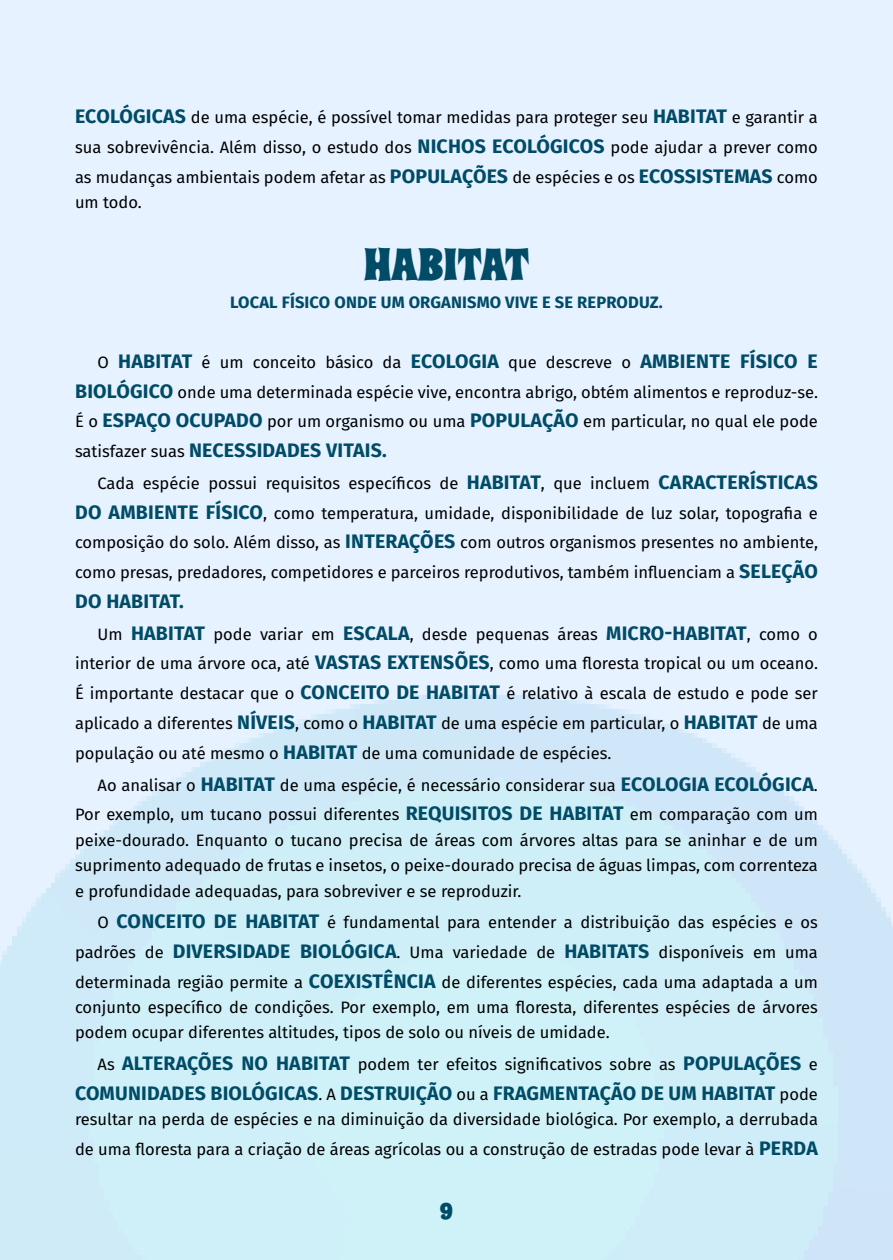
<style>
.page{position:relative;width:893px;height:1260px;background:#fff}
.page>*{position:absolute;margin:0;border:0;box-sizing:border-box;transform-origin:0 0}
.t1{font:45px "Spicy Rice";letter-spacing:-.005em;color:#004b66}
.t2{font:22.5px "Spicy Rice";color:#004b66}
.t3{font:700 19.5px "Fira Sans";letter-spacing:.01em;color:#004b66}
.t4{font:16.5px/29.8px "Fira Sans";color:#000;text-align:justify}
.t5{font:700 16.5px "Fira Sans";letter-spacing:.01em;color:#004b66}
.s1{font-weight:700;font-size:19.5px;color:#004b66}
.s2{font-weight:400;font-size:16.5px;color:#000}
</style>
<div class="page">
<div style="left:0;top:0;width:892px;height:1260px;background:linear-gradient(to bottom,#edf3ff,#cdedf7)"></div>
<p class="t4" style="left:75px;top:102px;width:744px"><span class="s1">ECOLÓGICAS</span> de uma espécie, é possível tomar medidas para proteger seu <span class="s1">HABITAT</span> e garantir a sua sobrevivência. Além disso, o estudo dos <span class="s1">NICHOS ECOLÓGICOS</span> pode ajudar a prever como as mudanças ambientais podem afetar as <span class="s1">POPULAÇÕES</span> de espécies e os <span class="s1">ECOSSISTEMAS</span> como</p>
<p class="t4" style="left:75px;top:187px;width:68px">um todo.</p>
<h1 class="t1" style="left:363px;top:234px;width:168px">HABITAT</h1>
<p class="t5" style="left:230px;top:288px;width:434px">LOCAL FÍSICO ONDE UM ORGANISMO VIVE E SE REPRODUZ.</p>
<p class="t4" style="left:75px;top:347px;width:744px;text-indent:22px">O <span class="s1">HABITAT</span> é um conceito básico da <span class="s1">ECOLOGIA</span> que descreve o <span class="s1">AMBIENTE FÍSICO E BIOLÓGICO</span> onde uma determinada espécie vive, encontra abrigo, obtém alimentos e reproduz-se.<br>É o <span class="s1">ESPAÇO OCUPADO</span> por um organismo ou uma <span class="s1">POPULAÇÃO</span> em particular, no qual ele pode</p>
<p class="t3" style="left:75px;top:434px;width:313px"><span class="s2">satisfazer suas</span> NECESSIDADES VITAIS.</p>
<p class="t4" style="left:75px;top:468px;width:744px;text-indent:23px">Cada espécie possui requisitos específicos de <span class="s1">HABITAT</span>, que incluem <span class="s1">CARACTERÍSTICAS DO AMBIENTE FÍSICO</span>, como temperatura, umidade, disponibilidade de luz solar, topografia e composição do solo. Além disso, as <span class="s1">INTERAÇÕES</span> com outros organismos presentes no ambiente, como presas, predadores, competidores e parceiros reprodutivos, também influenciam a <span class="s1">SELEÇÃO</span></p>
<p class="t3" style="left:75px;top:585px;width:110px">DO HABITAT.</p>
<p class="t4" style="left:75px;top:618px;width:744px;text-indent:23px">Um <span class="s1">HABITAT</span> pode variar em <span class="s1">ESCALA</span>, desde pequenas áreas <span class="s1">MICRO-HABITAT</span>, como o interior de uma árvore oca, até <span class="s1">VASTAS EXTENSÕES</span>, como uma floresta tropical ou um oceano.<br>É importante destacar que o <span class="s1">CONCEITO DE HABITAT</span> é relativo à escala de estudo e pode ser aplicado a diferentes <span class="s1">NÍVEIS</span>, como o <span class="s1">HABITAT</span> de uma espécie em particular, o <span class="s1">HABITAT</span> de uma população ou até mesmo o <span class="s1">HABITAT</span> de uma comunidade de espécies.</p>
<p class="t4" style="left:75px;top:769px;width:744px;text-align:right">Ao analisar o <span class="s1">HABITAT</span> de uma espécie, é necessário considerar sua <span class="s1">ECOLOGIA ECOLÓGICA</span>.<br>Por exemplo, um tucano possui diferentes <span class="s1">REQUISITOS DE HABITAT</span> em comparação com um</p>
<p class="t4" style="left:75px;top:827px;width:744px;line-height:25.3px">peixe-dourado. Enquanto o tucano precisa de áreas com árvores altas para se aninhar e de um suprimento adequado de frutas e insetos, o peixe-dourado precisa de águas limpas, com correnteza e profundidade adequadas, para sobreviver e se reproduzir.</p>
<p class="t4" style="left:75px;top:907px;width:744px;text-indent:23px">O <span class="s1">CONCEITO DE HABITAT</span> é fundamental para entender a distribuição das espécies e os padrões de <span class="s1">DIVERSIDADE BIOLÓGICA</span>. Uma variedade de <span class="s1">HABITATS</span> disponíveis em uma determinada região permite a <span class="s1">COEXISTÊNCIA</span> de diferentes espécies, cada uma adaptada a um</p>
<p class="t4" style="left:75px;top:994px;width:744px;line-height:25.3px">conjunto específico de condições. Por exemplo, em uma floresta, diferentes espécies de árvores podem ocupar diferentes altitudes, tipos de solo ou níveis de umidade.</p>
<p class="t4" style="left:98px;top:1049px;width:721px">As <span class="s1">ALTERAÇÕES NO HABITAT</span> podem ter efeitos significativos sobre as <span class="s1">POPULAÇÕES</span> e</p>
<p class="t3" style="left:75px;top:1077px;width:744px">COMUNIDADES BIOLÓGICAS<span class="s2">. A</span> DESTRUIÇÃO <span class="s2">ou a</span> FRAGMENTAÇÃO DE UM HABITAT <span class="s2">pode</span></p>
<p class="t4" style="left:75px;top:1104px;width:744px">resultar na perda de espécies e na diminuição da diversidade biológica. Por exemplo, a derrubada de uma floresta para a criação de áreas agrícolas ou a construção de estradas pode levar à <span class="s1">PERDA</span></p>
<h2 class="t2" style="left:440px;top:1196px;width:15px">9</h2>
</div>
